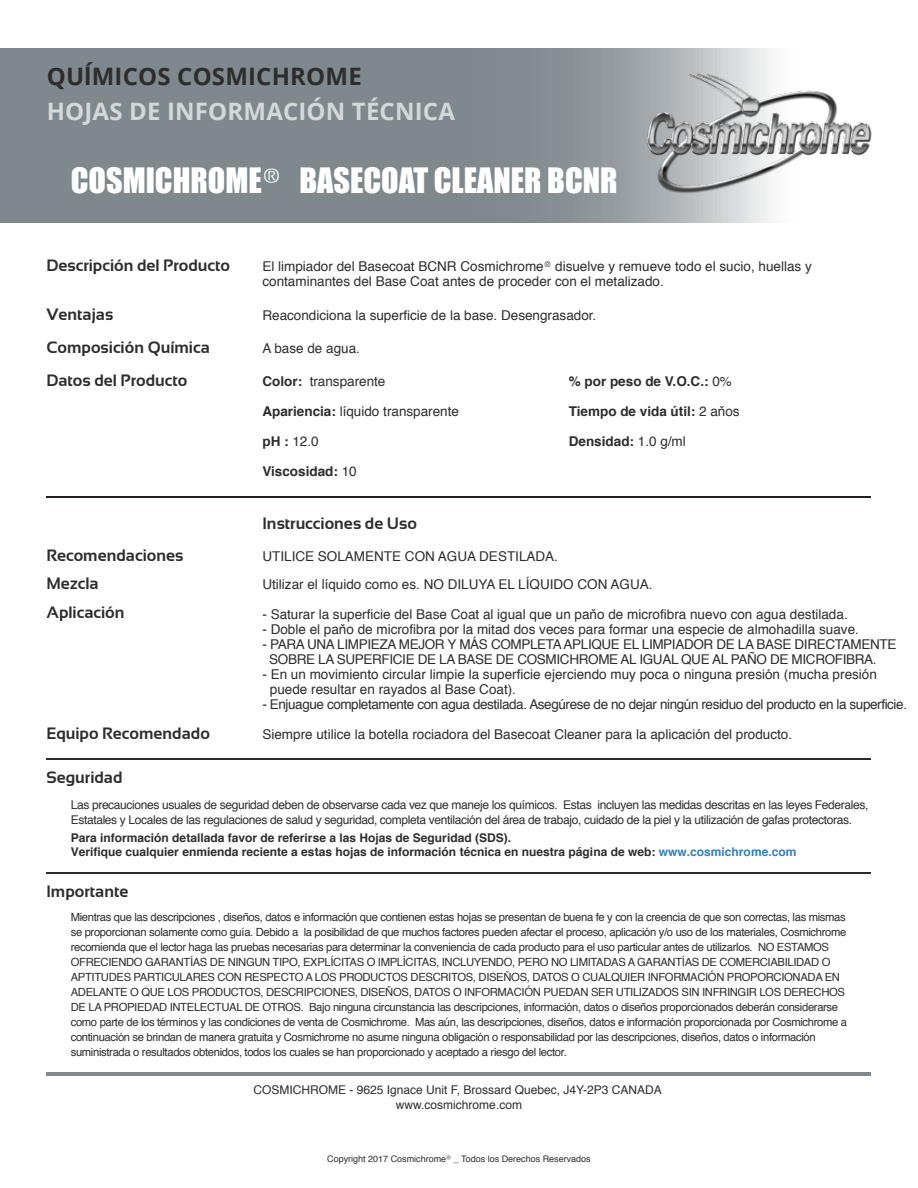
<style>
.page{position:relative;width:918px;height:1188px;background:#fff}
.page>*{position:absolute;margin:0;border:0;box-sizing:border-box;transform-origin:0 0}
.t1{font:32.1px "Impact";color:#fff}
.t2{font:700 24px "Open Sans";letter-spacing:.005em;color:#d5d8d9}
.t3{font:700 24px "Open Sans";letter-spacing:.005em;color:#2d2d2d}
.t4{font:700 16.5px/28.7px "Sansation";color:#2d2d2d}
.t5{font:13.5px/15px "Helvetica";color:#2d2d2d}
.t6{font:13.5px/15px "Helvetica";letter-spacing:-.025em;color:#2d2d2d}
.t7{font:13.5px "Helvetica";letter-spacing:-.03em;color:#2d2d2d}
.t8{font:700 13.5px "Helvetica";color:#2d2d2d}
.t9{font:12px/15px "Helvetica";letter-spacing:-.03em;color:#2d2d2d}
.t10{font:700 12px/14.4px "Helvetica";color:#2d2d2d}
.t11{font:12px/14.4px "Helvetica";color:#2d2d2d;text-align:center}
.t12{font:11.25px/15px "Helvetica";letter-spacing:-.03em;color:#2d2d2d}
.t13{font:9px "Helvetica";color:#2d2d2d}
.s1{font-family:"Sansation";font-size:34.5px}
.s2{font-family:"Sansation"}
.s3{font-weight:700}
.s4{font-weight:400}
.s5{color:#307fc1}
</style>
<div class="page">
<svg style="left:0;top:48px;width:613px;height:174px;background:#80898e"></svg>
<hr style="left:46px;top:497px;width:825px;height:1px;background:#231f20">
<img style="left:613px;top:48px;width:259px;height:175px">
<hr style="left:46px;top:759px;width:825px;height:1px;background:#2d2d2d">
<hr style="left:46px;top:872px;width:825px;height:1px;background:#2d2d2d">
<hr style="left:46px;top:1073px;width:825px;height:3px;background:#7e888d">
<h2 class="t3" style="left:47px;top:59px;width:317px">QUĺMICOS COSMICHROME</h2>
<h2 class="t2" style="left:47px;top:94px;width:410px">HOJAS DE INFORMACIÓN TÉCNICA</h2>
<h1 class="t1" style="left:71px;top:156px;width:548px">COSMICHROME<span class="s1">®</span> BASECOAT CLEANER BCNR</h1>
<h3 class="t4" style="left:46px;top:251px;width:185px">Descripción del Producto</h3>
<p class="t5" style="left:262px;top:259px;width:551px">El limpiador del Basecoat BCNR Cosmichrome<span class="s2">®</span> disuelve y remueve todo el sucio, huellas y contaminantes del Base Coat antes de proceder con el metalizado.</p>
<h3 class="t4" style="left:46px;top:300px;width:68px">Ventajas</h3>
<p class="t5" style="left:262px;top:309px;width:335px">Reacondiciona la superficie de la base. Desengrasador.</p>
<h3 class="t4" style="left:46px;top:333px;width:165px">Composición Química</h3>
<p class="t5" style="left:262px;top:341px;width:99px">A base de agua.</p>
<p class="t5" style="left:262px;top:374px;width:125px"><span class="s3">Color:</span> transparente</p>
<p class="t5" style="left:262px;top:404px;width:198px"><span class="s3">Apariencia:</span> líquido transparente</p>
<p class="t5" style="left:262px;top:434px;width:58px"><span class="s3">pH :</span> 12.0</p>
<p class="t8" style="left:262px;top:460px;width:96px">Viscosidad: <span class="s4">10</span></p>
<h3 class="t4" style="left:46px;top:366px;width:142px">Datos del Producto</h3>
<p class="t8" style="left:569px;top:370px;width:165px">% por peso de V.O.C.: <span class="s4">0%</span></p>
<p class="t8" style="left:569px;top:400px;width:172px">Tiempo de vida útil: <span class="s4">2 aňos</span></p>
<p class="t8" style="left:569px;top:430px;width:119px">Densidad: <span class="s4">1.0 g/ml</span></p>
<h3 class="t4" style="left:262px;top:509px;width:156px">Instrucciones de Uso</h3>
<h3 class="t4" style="left:46px;top:541px;width:138px">Recomendaciones</h3>
<p class="t5" style="left:262px;top:549px;width:297px">UTILICE SOLAMENTE CON AGUA DESTILADA.</p>
<h3 class="t4" style="left:46px;top:569px;width:80px">Mezcla<br>Aplicación</h3>
<p class="t5" style="left:262px;top:578px;width:392px">Utilizar el líquido como es. NO DILUYA EL LÍQUIDO CON AGUA.</p>
<p class="t5" style="left:262px;top:608px;width:587px">- Saturar la superficie del Base Coat al igual que un paňo de microfibra nuevo con agua destilada.</p>
<p class="t5" style="left:262px;top:623px;width:598px">- Doble el paňo de microfibra por la mitad dos veces para formar una especie de almohadilla suave.</p>
<p class="t6" style="left:269px;top:638px;width:629px;text-indent:-7px">- PARA UNA LIMPIEZA MEJOR Y MÁS COMPLETA APLIQUE EL LIMPIADOR DE LA BASE DIRECTAMENTE<br>SOBRE LA SUPERFICIE DE LA BASE DE COSMICHROME AL IGUAL QUE AL PAÑO DE MICROFIBRA.</p>
<p class="t5" style="left:270px;top:668px;width:608px;text-indent:-8px">- En un movimiento circular limpie la superficie ejerciendo muy poca o ninguna presión (mucha presión puede resultar en rayados al Base Coat).</p>
<p class="t7" style="left:262px;top:694px;width:646px">- Enjuague completamente con agua destilada. Asegúrese de no dejar ningún residuo del producto en la superficie.</p>
<h3 class="t4" style="left:46px;top:719px;width:165px">Equipo Recomendado</h3>
<p class="t5" style="left:262px;top:727px;width:531px">Siempre utilice la botella rociadora del Basecoat Cleaner para la aplicación del producto.</p>
<h3 class="t4" style="left:46px;top:763px;width:78px">Seguridad</h3>
<p class="t9" style="left:71px;top:798px;width:799px">Las precauciones usuales de seguridad deben de observarse cada vez que maneje los químicos. Estas incluyen las medidas descritas en las leyes Federales,<br>Estatales y Locales de las regulaciones de salud y seguridad, completa ventilación del área de trabajo, cuidado de la piel y la utilización de gafas protectoras.</p>
<p class="t10" style="left:71px;top:830px;width:727px">Para información detallada favor de referirse a las Hojas de Seguridad (SDS).<br>Verifique cualquier enmienda reciente a estas hojas de información técnica en nuestra página de web: <span class="s5">www.cosmichrome.com</span></p>
<h3 class="t4" style="left:46px;top:877px;width:84px">Importante</h3>
<p class="t12" style="left:71px;top:910px;width:778px">Mientras que las descripciones , diseños, datos e información que contienen estas hojas se presentan de buena fe y con la creencia de que son correctas, las mismas se proporcionan solamente como guía. Debido a la posibilidad de que muchos factores pueden afectar el proceso, aplicación y/o uso de los materiales, Cosmichrome recomienda que el lector haga las pruebas necesarias para determinar la conveniencia de cada producto para el uso particular antes de utilizarlos. NO ESTAMOS OFRECIENDO GARANTÍAS DE NINGUN TIPO, EXPLÍCITAS O IMPLÍCITAS, INCLUYENDO, PERO NO LIMITADAS A GARANTÍAS DE COMERCIABILIDAD O APTITUDES PARTICULARES CON RESPECTO A LOS PRODUCTOS DESCRITOS, DISEŇOS, DATOS O CUALQUIER INFORMACIÓN PROPORCIONADA EN ADELANTE O QUE LOS PRODUCTOS, DESCRIPCIONES, DISEŇOS, DATOS O INFORMACIÓN PUEDAN SER UTILIZADOS SIN INFRINGIR LOS DERECHOS DE LA PROPIEDAD INTELECTUAL DE OTROS. Bajo ninguna circunstancia las descripciones, información, datos o diseños proporcionados deberán considerarse como parte de los términos y las condiciones de venta de Cosmichrome. Mas aún, las descripciones, diseños, datos e información proporcionada por Cosmichrome a continuación se brindan de manera gratuita y Cosmichrome no asume ninguna obligación o responsabilidad por las descripciones, diseños, datos o información suministrada o resultados obtenidos, todos los cuales se han proporcionado y aceptado a riesgo del lector.</p>
<p class="t11" style="left:253px;top:1083px;width:410px">COSMICHROME - 9625 Ignace Unit F, Brossard Quebec, J4Y-2P3 CANADA www.cosmichrome.com</p>
<p class="t13" style="left:327px;top:1152px;width:265px">Copyright 2017 Cosmichrome<span class="s2">®</span> _ Todos los Derechos Reservados</p>
</div>
